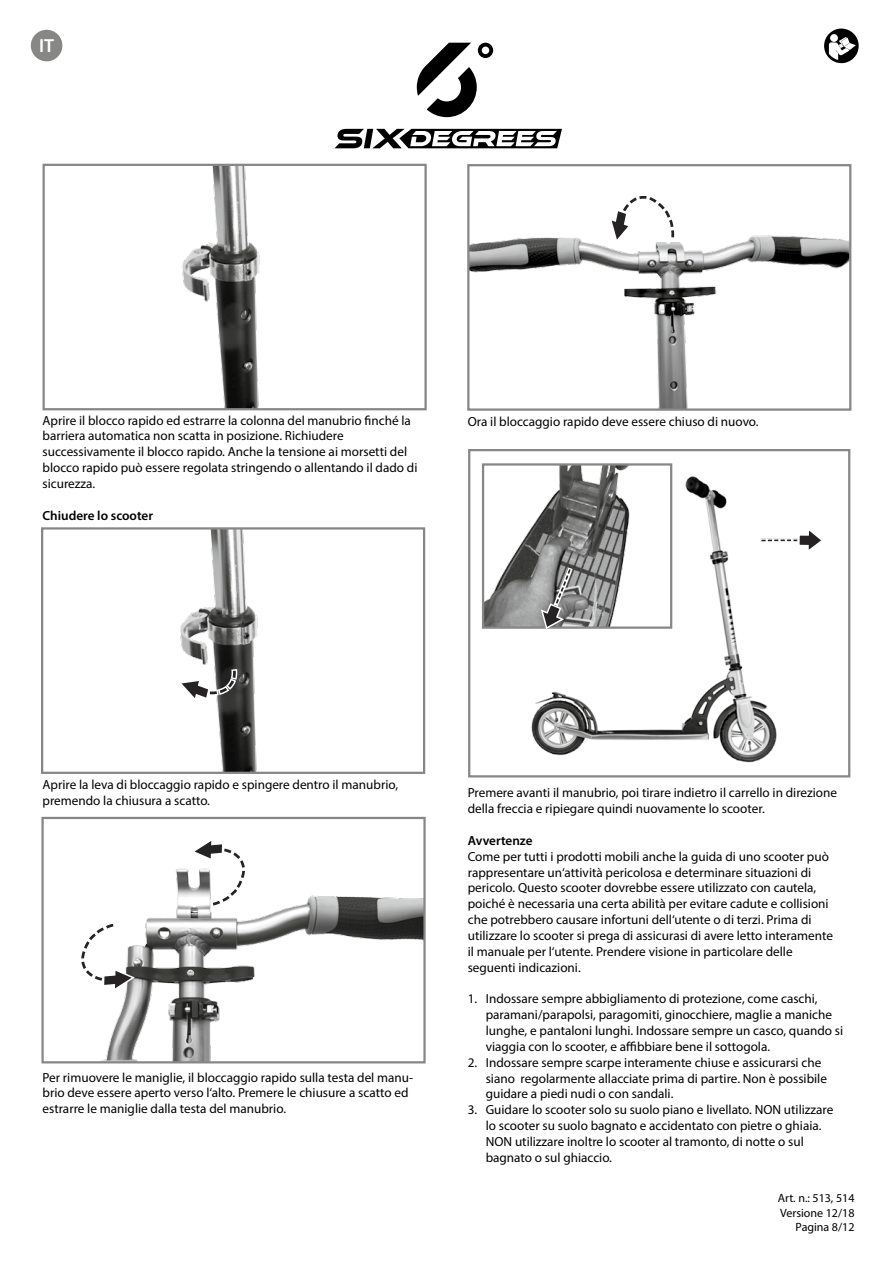
<style>
.page{position:relative;width:893px;height:1263px;background:#fff}
.page>*{position:absolute;margin:0;border:0;box-sizing:border-box;transform-origin:0 0}
.t1{font:600 19.05px "Myriad Pro";color:#fff}
.t2{font:13.2px/15.9px "Myriad Pro";color:#000}
.t3{font:600 13.2px "Myriad Pro";color:#000}
.t4{font:12px/14.4px "Myriad Pro";color:#000;text-align:right}
</style>
<div class="page">
<svg style="left:824px;top:29px;width:35px;height:34px"></svg>
<div style="left:31px;top:30px;width:31px;height:31px;background:#878786;border-radius:50%"></div>
<svg style="left:417px;top:43px;width:76px;height:74px"></svg>
<svg style="left:335px;top:129px;width:227px;height:19px"></svg>
<img style="left:531px;top:463px;width:246px;height:300px">
<div style="left:468px;top:449px;width:382px;height:328px;border:2px solid #878786"></div>
<img style="left:485px;top:466px;width:184px;height:160px">
<div style="left:482px;top:463px;width:190px;height:166px;border:2px solid #878786"></div>
<svg style="left:540px;top:568px;width:33px;height:62px;background:#8e8e8d"></svg>
<svg style="left:760px;top:526px;width:61px;height:28px"></svg>
<img style="left:180px;top:530px;width:78px;height:241px">
<div style="left:41px;top:527px;width:384px;height:247px;border:2px solid #878786"></div>
<svg style="left:180px;top:669px;width:57px;height:32px"></svg>
<img style="left:182px;top:167px;width:78px;height:240px">
<div style="left:43px;top:164px;width:384px;height:246px;border:2px solid #878786"></div>
<img style="left:103px;top:868px;width:320px;height:192px">
<div style="left:41px;top:817px;width:385px;height:246px;border:2px solid #878786"></div>
<svg style="left:81px;top:922px;width:54px;height:69px"></svg>
<svg style="left:191px;top:841px;width:55px;height:66px"></svg>
<img style="left:470px;top:235px;width:378px;height:173px">
<div style="left:467px;top:164px;width:384px;height:247px;border:2px solid #878786"></div>
<svg style="left:609px;top:196px;width:67px;height:47px"></svg>
<h1 class="t1" style="left:39px;top:34px;width:16px">IT</h1>
<p class="t2" style="left:43px;top:412px;width:376px">Aprire il blocco rapido ed estrarre la colonna del manubrio finché la barriera automatica non scatta in posizione. Richiudere successivamente il blocco rapido. Anche la tensione ai morsetti del blocco rapido può essere regolata stringendo o allentando il dado di sicurezza.</p>
<p class="t3" style="left:43px;top:507px;width:112px">Chiudere lo scooter</p>
<p class="t2" style="left:468px;top:413px;width:292px">Ora il bloccaggio rapido deve essere chiuso di nuovo.</p>
<p class="t2" style="left:43px;top:776px;width:357px">Aprire la leva di bloccaggio rapido e spingere dentro il manubrio, premendo la chiusura a scatto.</p>
<p class="t2" style="left:43px;top:1069px;width:372px">Per rimuovere le maniglie, il bloccaggio rapido sulla testa del manu&shy;brio deve essere aperto verso l‘alto. Premere le chiusure a scatto ed estrarre le maniglie dalla testa del manubrio.</p>
<p class="t2" style="left:468px;top:785px;width:371px">Premere avanti il manubrio, poi tirare indietro il carrello in direzione della freccia e ripiegare quindi nuovamente lo scooter.</p>
<p class="t3" style="left:468px;top:832px;width:66px">Avvertenze</p>
<p class="t2" style="left:468px;top:848px;width:367px">Come per tutti i prodotti mobili anche la guida di uno scooter può rappresentare un‘attività pericolosa e determinare situazioni di pericolo. Questo scooter dovrebbe essere utilizzato con cautela, poiché è necessaria una certa abilità per evitare cadute e collisioni che potrebbero causare infortuni dell‘utente o di terzi. Prima di utilizzare lo scooter si prega di assicurasi di avere letto interamente il manuale per l‘utente. Prendere visione in particolare delle seguenti indicazioni.</p>
<p class="t2" style="left:486px;top:991px;width:359px;text-indent:-18px">1. Indossare sempre abbigliamento di protezione, come caschi, paramani/parapolsi, paragomiti, ginocchiere, maglie a maniche lunghe, e pantaloni lunghi. Indossare sempre un casco, quando si viaggia con lo scooter, e affibbiare bene il sottogola.</p>
<p class="t2" style="left:486px;top:1054px;width:343px;text-indent:-18px">2. Indossare sempre scarpe interamente chiuse e assicurarsi che siano regolarmente allacciate prima di partire. Non è possibile guidare a piedi nudi o con sandali.</p>
<p class="t2" style="left:486px;top:1102px;width:349px;text-indent:-18px">3. Guidare lo scooter solo su suolo piano e livellato. NON utilizzare lo scooter su suolo bagnato e accidentato con pietre o ghiaia.<br>NON utilizzare inoltre lo scooter al tramonto, di notte o sul bagnato o sul ghiaccio.</p>
<p class="t4" style="left:778px;top:1191px;width:78px">Art. n.: 513, 514<br>Versione 12/18<br>Pagina 8/12</p>
</div>
